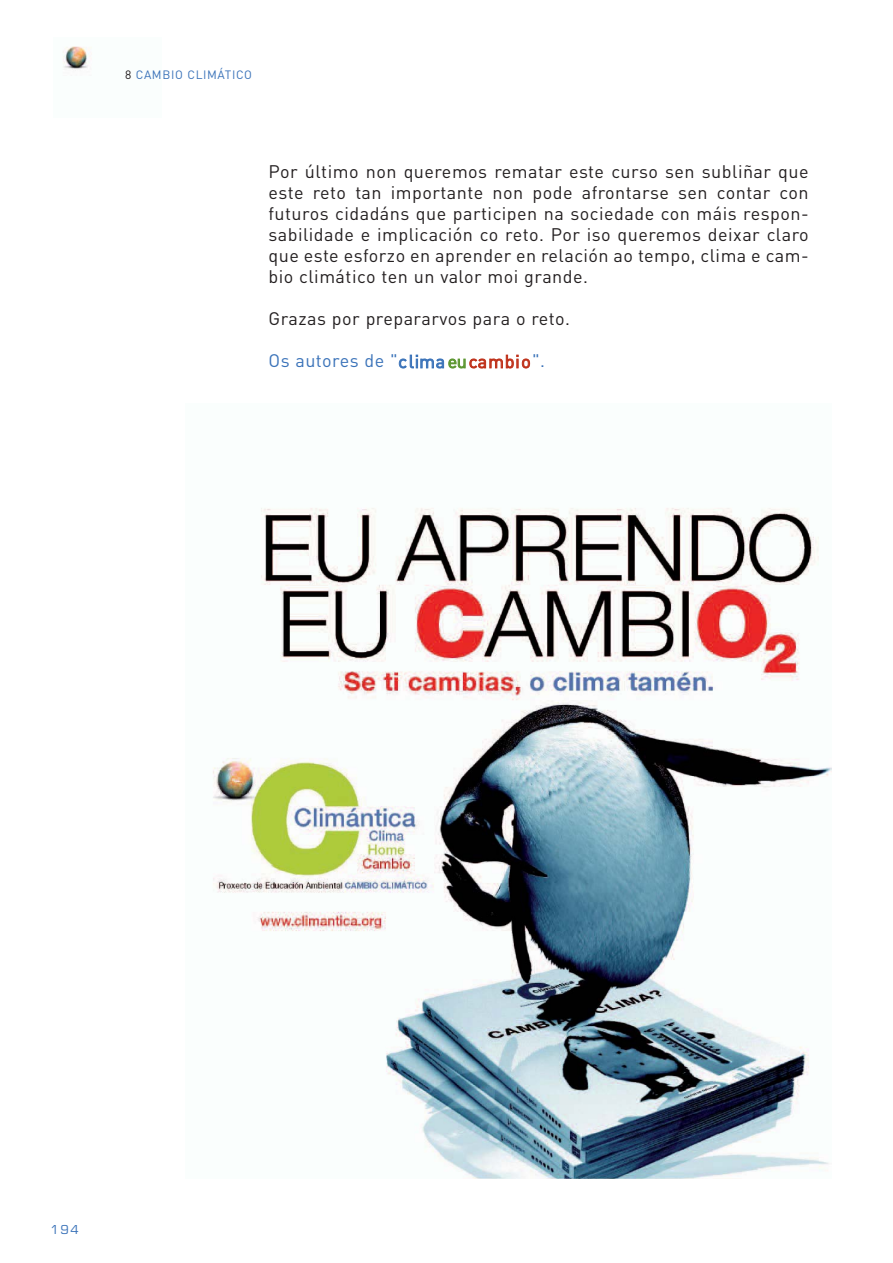
<style>
.page{position:relative;width:893px;height:1263px;background:#fff}
.page>*{position:absolute;margin:0;border:0;box-sizing:border-box;transform-origin:0 0}
.t1{font:18px/21px "DIN";letter-spacing:.025em;color:#231f20;text-align:justify}
.t2{font:18px "DIN";letter-spacing:.025em;color:#3b73b9}
.t3{font:12px "DIN";letter-spacing:.05em;color:#3b73b9}
.t4{font:12px "Eurostile";color:#3b73b9}
.s1{color:#231f20}
.s2{color:#5d9732}
.s3{color:#bf311a}
</style>
<div class="page">
<img style="left:63px;top:46px;width:26px;height:23px">
<img style="left:213px;top:508px;width:618px;height:670px">
<p class="t3" style="left:125px;top:71px;width:129px"><span class="s1">8</span> CAMBIO CLIMÁTICO</p>
<p class="t1" style="left:268px;top:164px;width:542px">Por último non queremos rematar este curso sen subliñar que este reto tan importante non pode afrontarse sen contar con futuros cidadáns que participen na sociedade con máis respon&shy;sabilidade e implicación co reto. Por iso queremos deixar claro que este esforzo en aprender en relación ao tempo, clima e cam&shy;bio climático ten un valor moi grande.</p>
<p class="t1" style="left:268px;top:311px;width:303px">Grazas por prepararvos para o reto.</p>
<p class="t2" style="left:268px;top:354px;width:278px">Os autores de "clima <span class="s2">eu</span><span class="s3">cambio</span>".</p>
<p class="t4" style="left:51px;top:1225px;width:30px">194</p>
</div>
